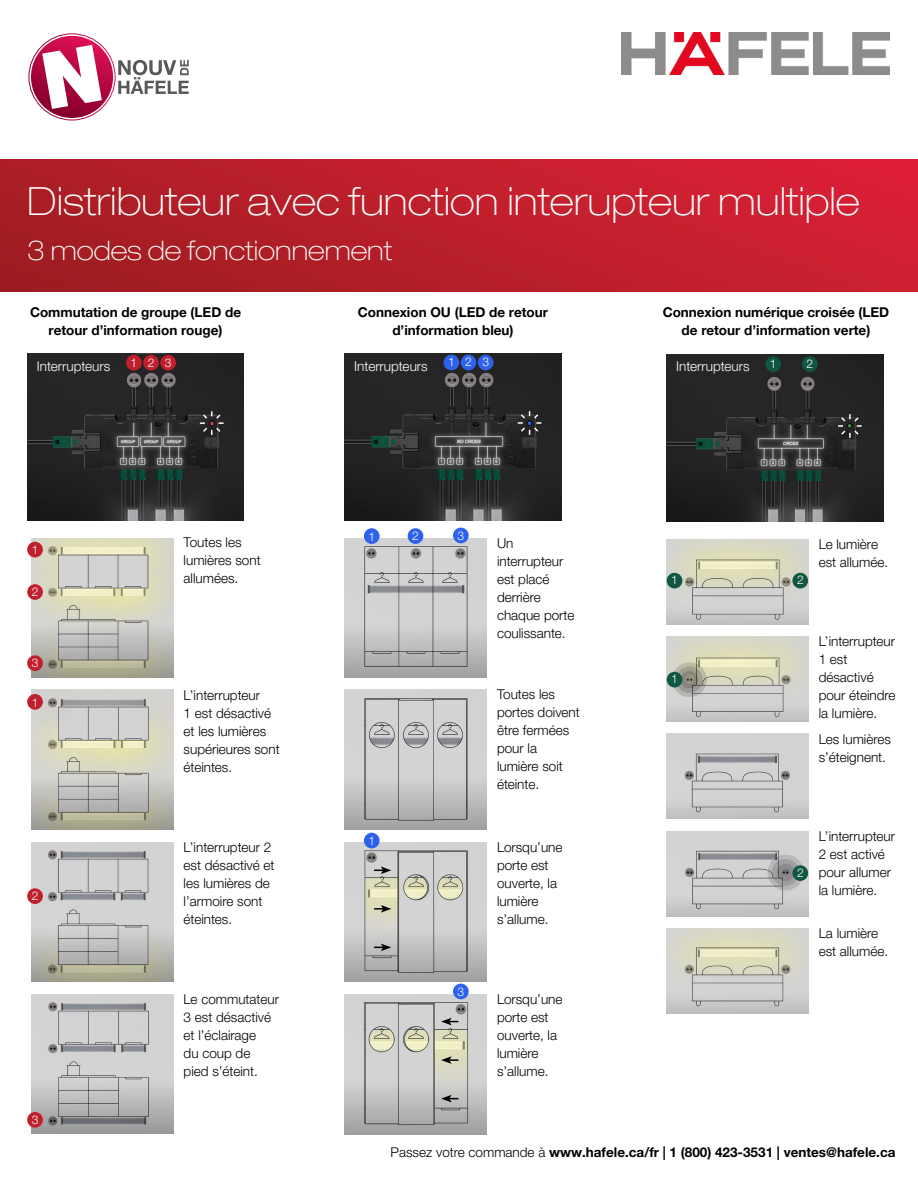
<style>
.page{position:relative;width:918px;height:1188px;background:#fff}
.page>*{position:absolute;margin:0;border:0;box-sizing:border-box;transform-origin:0 0}
.t1{font:100 expanded 39px "Helvetica Neue LT Pro";color:#fff}
.t2{font:100 expanded 27px "Helvetica Neue LT Pro";color:#fff}
.t3{font:300 13.5px/18px "Helvetica Neue LTW1 G";color:#000}
.t4{font:700 13.5px/18px "Helvetica Neue LTW1 G";color:#000;text-align:center}
.t5{font:700 13.5px "Helvetica Neue LT Pro";color:#000}
.t6{font:300 13.5px "Helvetica Neue LTW1 G";color:#fff}
.t7{font:300 12px "Helvetica Neue LTW1 G";color:#fff}
.s1{font-weight:300}
</style>
<div class="page">
<div style="left:0;top:160px;width:918px;height:132px;background:linear-gradient(to right,#a31d22,#d62034)"></div>
<img style="left:622px;top:32px;width:268px;height:43px">
<svg style="left:31px;top:36px;width:82px;height:82px"></svg>
<svg style="left:42px;top:45px;width:60px;height:64px"></svg>
<svg style="left:118px;top:60px;width:71px;height:34px"></svg>
<img style="left:27px;top:354px;width:217px;height:167px">
<img style="left:32px;top:538px;width:141px;height:140px">
<img style="left:345px;top:538px;width:141px;height:140px">
<img style="left:667px;top:540px;width:141px;height:85px">
<img style="left:32px;top:690px;width:141px;height:140px">
<img style="left:32px;top:842px;width:141px;height:140px">
<img style="left:32px;top:994px;width:141px;height:140px">
<img style="left:345px;top:690px;width:141px;height:140px">
<img style="left:345px;top:842px;width:141px;height:140px">
<img style="left:345px;top:994px;width:141px;height:140px">
<img style="left:667px;top:637px;width:141px;height:85px">
<img style="left:667px;top:734px;width:141px;height:85px">
<img style="left:667px;top:831px;width:141px;height:85px">
<img style="left:667px;top:928px;width:141px;height:85px">
<img style="left:345px;top:354px;width:216px;height:167px">
<img style="left:667px;top:354px;width:216px;height:167px">
<svg style="left:374px;top:866px;width:17px;height:8px"></svg>
<svg style="left:374px;top:905px;width:17px;height:8px"></svg>
<svg style="left:374px;top:944px;width:17px;height:7px"></svg>
<svg style="left:441px;top:1018px;width:17px;height:7px"></svg>
<svg style="left:441px;top:1056px;width:17px;height:8px"></svg>
<svg style="left:441px;top:1095px;width:17px;height:7px"></svg>
<div style="left:27px;top:542px;width:16px;height:15px;background:#c0202d;border-radius:50%"></div>
<div style="left:27px;top:584px;width:16px;height:16px;background:#c0202d;border-radius:50%"></div>
<div style="left:27px;top:655px;width:16px;height:16px;background:#c0202d;border-radius:50%"></div>
<div style="left:126px;top:355px;width:16px;height:16px;background:#c0202d;border-radius:50%"></div>
<div style="left:143px;top:355px;width:16px;height:16px;background:#c0202d;border-radius:50%"></div>
<div style="left:160px;top:355px;width:16px;height:16px;background:#c0202d;border-radius:50%"></div>
<div style="left:444px;top:355px;width:15px;height:15px;background:#2e62ec;border-radius:50%"></div>
<div style="left:461px;top:355px;width:15px;height:15px;background:#2e62ec;border-radius:50%"></div>
<div style="left:478px;top:355px;width:15px;height:15px;background:#2e62ec;border-radius:50%"></div>
<div style="left:765px;top:356px;width:16px;height:16px;background:#105743;border-radius:50%"></div>
<div style="left:802px;top:356px;width:16px;height:16px;background:#105743;border-radius:50%"></div>
<div style="left:27px;top:694px;width:16px;height:16px;background:#c0202d;border-radius:50%"></div>
<div style="left:27px;top:888px;width:16px;height:16px;background:#c0202d;border-radius:50%"></div>
<div style="left:27px;top:1112px;width:16px;height:16px;background:#c0202d;border-radius:50%"></div>
<div style="left:364px;top:528px;width:16px;height:16px;background:#2e62ec;border-radius:50%"></div>
<div style="left:408px;top:528px;width:15px;height:16px;background:#2e62ec;border-radius:50%"></div>
<div style="left:453px;top:528px;width:16px;height:15px;background:#2e62ec;border-radius:50%"></div>
<div style="left:364px;top:833px;width:16px;height:15px;background:#2e62ec;border-radius:50%"></div>
<div style="left:453px;top:984px;width:16px;height:15px;background:#2e62ec;border-radius:50%"></div>
<div style="left:667px;top:573px;width:15px;height:15px;background:#105743;border-radius:50%"></div>
<div style="left:792px;top:573px;width:16px;height:15px;background:#105743;border-radius:50%"></div>
<div style="left:667px;top:672px;width:15px;height:15px;background:#105743;border-radius:50%"></div>
<div style="left:792px;top:865px;width:16px;height:16px;background:#105743;border-radius:50%"></div>
<div style="left:784px;top:358px;width:15px;height:60px;background:#262626"></div>
<svg style="left:200px;top:411px;width:24px;height:24px"></svg>
<svg style="left:518px;top:411px;width:23px;height:24px"></svg>
<svg style="left:838px;top:414px;width:24px;height:24px"></svg>
<p class="t1" style="left:27px;top:178px;width:834px">Distributeur avec function interupteur multiple</p>
<p class="t2" style="left:27px;top:234px;width:367px">3 modes de fonctionnement</p>
<p class="t4" style="left:30px;top:304px;width:213px">Commutation de groupe (LED de retour d’information rouge)</p>
<p class="t4" style="left:358px;top:304px;width:192px">Connexion OU (LED de retour d’information bleu)</p>
<p class="t4" style="left:663px;top:304px;width:228px">Connexion numérique croisée (LED de retour d’information verte)</p>
<p class="t7" style="left:131px;top:355px;width:8px">1</p>
<p class="t7" style="left:148px;top:355px;width:8px">2</p>
<p class="t7" style="left:165px;top:355px;width:8px">3</p>
<p class="t7" style="left:448px;top:355px;width:8px">1</p>
<p class="t7" style="left:465px;top:355px;width:8px">2</p>
<p class="t7" style="left:482px;top:355px;width:8px">3</p>
<p class="t7" style="left:770px;top:356px;width:8px">1</p>
<p class="t7" style="left:807px;top:356px;width:8px">2</p>
<p class="t6" style="left:37px;top:358px;width:75px">Interrupteurs</p>
<p class="t6" style="left:354px;top:358px;width:75px">Interrupteurs</p>
<p class="t6" style="left:676px;top:358px;width:75px">Interrupteurs</p>
<p class="t7" style="left:32px;top:543px;width:8px">1</p>
<p class="t7" style="left:32px;top:585px;width:8px">2</p>
<p class="t7" style="left:32px;top:656px;width:8px">3</p>
<p class="t7" style="left:32px;top:695px;width:8px">1</p>
<p class="t7" style="left:32px;top:889px;width:8px">2</p>
<p class="t7" style="left:32px;top:1113px;width:8px">3</p>
<p class="t3" style="left:184px;top:534px;width:60px">Toutes les</p>
<p class="t3" style="left:184px;top:552px;width:79px">lumières sont</p>
<p class="t3" style="left:184px;top:570px;width:56px">allumées.</p>
<p class="t3" style="left:184px;top:686px;width:98px">L’interrupteur<br>1 est désactivé et les lumières supérieures sont éteintes.</p>
<p class="t3" style="left:184px;top:838px;width:93px">L’interrupteur 2 est désactivé et les lumières de l’armoire sont éteintes.</p>
<p class="t3" style="left:184px;top:990px;width:97px">Le commutateur<br>3 est désactivé</p>
<p class="t3" style="left:184px;top:1026px;width:74px">et l’éclairage</p>
<p class="t3" style="left:184px;top:1044px;width:68px">du coup de</p>
<p class="t3" style="left:184px;top:1062px;width:76px">pied s’éteint.</p>
<p class="t7" style="left:368px;top:529px;width:8px">1</p>
<p class="t7" style="left:412px;top:529px;width:8px">2</p>
<p class="t7" style="left:458px;top:528px;width:8px">3</p>
<p class="t7" style="left:368px;top:834px;width:8px">1</p>
<p class="t7" style="left:458px;top:984px;width:8px">3</p>
<p class="t3" style="left:497px;top:534px;width:18px">Un</p>
<p class="t3" style="left:497px;top:552px;width:79px">interrupteur est placé derrière chaque porte coulissante.</p>
<p class="t3" style="left:497px;top:686px;width:84px">Toutes les portes doivent être fermées pour la lumière soit éteinte.</p>
<p class="t3" style="left:497px;top:838px;width:67px">Lorsqu’une porte est ouverte, la lumière</p>
<p class="t3" style="left:497px;top:910px;width:53px">s’allume.</p>
<p class="t3" style="left:497px;top:990px;width:67px">Lorsqu’une porte est ouverte, la lumière</p>
<p class="t3" style="left:497px;top:1062px;width:53px">s’allume.</p>
<p class="t7" style="left:671px;top:573px;width:8px">1</p>
<p class="t7" style="left:797px;top:573px;width:8px">2</p>
<p class="t3" style="left:819px;top:535px;width:71px">Le lumière est allumée.</p>
<p class="t7" style="left:671px;top:672px;width:8px">1</p>
<p class="t3" style="left:819px;top:633px;width:78px">L’interrupteur<br>1 est</p>
<p class="t3" style="left:819px;top:668px;width:78px">désactivé pour éteindre la lumière.</p>
<p class="t3" style="left:819px;top:730px;width:74px">Les lumières s’éteignent.</p>
<p class="t7" style="left:797px;top:865px;width:8px">2</p>
<p class="t3" style="left:819px;top:827px;width:78px">L’interrupteur<br>2 est activé pour allumer la lumière.</p>
<p class="t3" style="left:819px;top:924px;width:71px">La lumière est allumée.</p>
<p class="t5" style="left:391px;top:1144px;width:506px"><span class="s1">Passez votre commande à</span> www.hafele.ca/fr | 1 (800) 423-3531 | ventes@hafele.ca</p>
</div>
